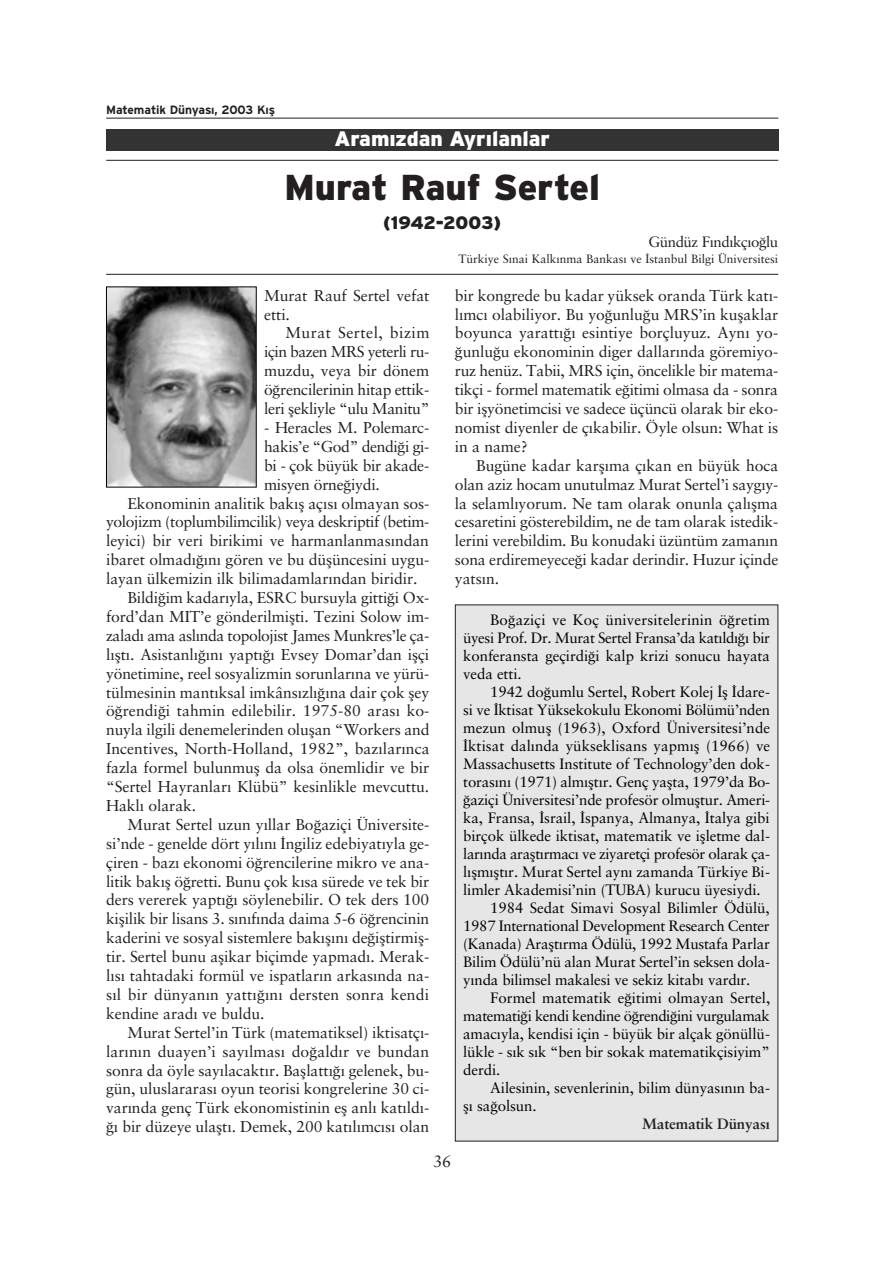
<style>
.page{position:relative;width:893px;height:1263px;background:#fff}
.page>*{position:absolute;margin:0;border:0;box-sizing:border-box;transform-origin:0 0}
.t1{font:36px "Interstate Black TR";color:#231f20}
.t2{font:21px "Interstate Black TR";color:#fff}
.t3{font:18px "Interstate Black TR";letter-spacing:-.015em;color:#231f20}
.t4{font:16.5px "Sabon Roman";color:#231f20}
.t5{font:15.75px/18.9px "Sabon Roman";letter-spacing:-.005em;color:#231f20;text-align:justify}
.t6{font:15.75px "Sabon Roman";letter-spacing:-.025em;color:#231f20}
.t7{font:15.75px "Sabon Roman";letter-spacing:-.03em;color:#231f20}
.t8{font:15px/18px "Sabon Roman";letter-spacing:-.005em;color:#000;text-align:justify}
.t9{font:15px "Sabon Roman";letter-spacing:-.025em;color:#000}
.t10{font:15px "Sabon Roman";letter-spacing:-.03em;color:#000}
.t11{font:15px "Sabon Roman";letter-spacing:-.03em;color:#231f20}
.t12{font:700 15px "Sabon";letter-spacing:-.005em;color:#231f20}
.t13{font:12px "Sabon Roman";color:#231f20}
.t14{font:12px "Interstate Bold TR";letter-spacing:-.005em;color:#231f20}
</style>
<div class="page">
<hr style="left:106px;top:118px;width:672px;height:1px;background:#231f20">
<hr style="left:106px;top:160px;width:672px;height:1px;background:#231f20">
<hr style="left:106px;top:274px;width:672px;height:1px;background:#231f20">
<div style="left:106px;top:130px;width:672px;height:21px;background:#333"></div>
<img style="left:108px;top:288px;width:146px;height:198px">
<div style="left:106px;top:286px;width:150px;height:202px;border:1px solid #000"></div>
<div style="left:455px;top:605px;width:322px;height:536px;background:#e6e6e6"></div>
<p class="t14" style="left:106px;top:105px;width:170px">Matematik Dünyas›, 2003 K›fl</p>
<h2 class="t2" style="left:334px;top:132px;width:217px">Aram›zdan Ayr›lanlar</h2>
<h1 class="t1" style="left:284px;top:175px;width:317px">Murat Rauf Sertel</h1>
<p class="t3" style="left:383px;top:216px;width:120px">(1942-2003)</p>
<p class="t11" style="left:648px;top:237px;width:131px">Gündüz F›nd›kç›o¤lu</p>
<p class="t13" style="left:458px;top:255px;width:321px">Türkiye S›nai Kalk›nma Bankas› ve ‹stanbul Bilgi Üniversitesi</p>
<p class="t5" style="left:264px;top:287px;width:167px">Murat Rauf Sertel vefat etti.</p>
<p class="t5" style="left:264px;top:325px;width:167px;text-indent:21px">Murat Sertel, bizim için bazen MRS yeterli ru&shy;muzdu, veya bir dönem ö¤rencilerinin hitap ettik&shy;leri flekliyle “ulu Manitu”</p>
<p class="t5" style="left:264px;top:420px;width:167px">- Heracles M. Polemarc-</p>
<p class="t5" style="left:264px;top:439px;width:167px">hakis’e “God” dendi¤i gi-</p>
<p class="t5" style="left:264px;top:458px;width:167px">bi - çok büyük bir akade-</p>
<p class="t5" style="left:264px;top:476px;width:117px">misyen örne¤iydi.</p>
<p class="t5" style="left:127px;top:495px;width:303px">Ekonominin analitik bak›fl aç›s› olmayan sos-</p>
<p class="t6" style="left:106px;top:516px;width:325px">yolojizm (toplumbilimcilik) veya deskriptif (betim-</p>
<p class="t5" style="left:106px;top:533px;width:324px">leyici) bir veri birikimi ve harmanlanmas›ndan</p>
<p class="t5" style="left:106px;top:552px;width:325px">ibaret olmad›¤›n› gören ve bu düflüncesini uygu-</p>
<p class="t5" style="left:106px;top:571px;width:313px">layan ülkemizin ilk bilimadamlar›ndan biridir.</p>
<p class="t5" style="left:127px;top:590px;width:303px">Bildi¤im kadar›yla, ESRC bursuyla gitti¤i Ox-</p>
<p class="t5" style="left:106px;top:609px;width:325px">ford’dan MIT’e gönderilmiflti. Tezini Solow im-</p>
<p class="t7" style="left:106px;top:630px;width:325px">zalad› ama asl›nda topolojist James Munkres’le ça-</p>
<p class="t5" style="left:106px;top:647px;width:325px">l›flt›. Asistanl›¤›n› yapt›¤› Evsey Domar’dan iflçi</p>
<p class="t5" style="left:106px;top:665px;width:325px">yönetimine, reel sosyalizmin sorunlar›na ve yürü-</p>
<p class="t5" style="left:106px;top:684px;width:325px">tülmesinin mant›ksal imkâns›zl›¤›na dair çok fley</p>
<p class="t5" style="left:106px;top:703px;width:325px">ö¤rendi¤i tahmin edilebilir. 1975-80 aras› ko-</p>
<p class="t5" style="left:106px;top:722px;width:325px">nuyla ilgili denemelerinden oluflan “Workers and</p>
<p class="t5" style="left:106px;top:741px;width:325px">Incentives, North-Holland, 1982”, baz›lar›nca</p>
<p class="t5" style="left:106px;top:760px;width:325px">fazla formel bulunmufl da olsa önemlidir ve bir</p>
<p class="t5" style="left:106px;top:779px;width:325px">“Sertel Hayranlar› Klübü” kesinlikle mevcuttu.</p>
<p class="t5" style="left:106px;top:798px;width:92px">Hakl› olarak.</p>
<p class="t5" style="left:127px;top:817px;width:303px">Murat Sertel uzun y›llar Bo¤aziçi Üniversite-</p>
<p class="t5" style="left:106px;top:836px;width:325px">si’nde - genelde dört y›l›n› ‹ngiliz edebiyat›yla ge-</p>
<p class="t5" style="left:106px;top:854px;width:325px">çiren - baz› ekonomi ö¤rencilerine mikro ve ana-</p>
<p class="t5" style="left:106px;top:873px;width:324px">litik bak›fl ö¤retti. Bunu çok k›sa sürede ve tek bir</p>
<p class="t5" style="left:106px;top:892px;width:325px">ders vererek yapt›¤› söylenebilir. O tek ders 100</p>
<p class="t5" style="left:106px;top:911px;width:325px">kiflilik bir lisans 3. s›n›f›nda daima 5-6 ö¤rencinin</p>
<p class="t5" style="left:106px;top:930px;width:325px">kaderini ve sosyal sistemlere bak›fl›n› de¤ifltirmifl-</p>
<p class="t5" style="left:106px;top:949px;width:325px">tir. Sertel bunu aflikar biçimde yapmad›. Merak-</p>
<p class="t5" style="left:106px;top:968px;width:325px">l›s› tahtadaki formül ve ispatlar›n arkas›nda na-</p>
<p class="t5" style="left:106px;top:987px;width:324px">s›l bir dünyan›n yatt›¤›n› dersten sonra kendi</p>
<p class="t5" style="left:106px;top:1006px;width:160px">kendine arad› ve buldu.</p>
<p class="t5" style="left:127px;top:1025px;width:303px">Murat Sertel’in Türk (matematiksel) iktisatç›-</p>
<p class="t5" style="left:106px;top:1043px;width:325px">lar›n›n duayen’i say›lmas› do¤ald›r ve bundan</p>
<p class="t5" style="left:106px;top:1062px;width:325px">sonra da öyle say›lacakt›r. Bafllatt›¤› gelenek, bu-</p>
<p class="t5" style="left:106px;top:1081px;width:325px">gün, uluslararas› oyun teorisi kongrelerine 30 ci-</p>
<p class="t5" style="left:106px;top:1100px;width:325px">var›nda genç Türk ekonomistinin efl anl› kat›ld›-</p>
<p class="t5" style="left:106px;top:1119px;width:324px">¤› bir düzeye ulaflt›. Demek, 200 kat›l›mc›s› olan</p>
<p class="t5" style="left:455px;top:287px;width:325px">bir kongrede bu kadar yüksek oranda Türk kat›- l›mc› olabiliyor. Bu yo¤unlu¤u MRS’in kuflaklar boyunca yaratt›¤› esintiye borçluyuz. Ayn› yo-¤unlu¤u ekonominin diger dallar›nda göremiyo&shy;ruz henüz. Tabii, MRS için, öncelikle bir matema&shy;tikçi - formel matematik e¤itimi olmasa da - sonra bir iflyönetimcisi ve sadece üçüncü olarak bir eko&shy;nomist diyenler de ç›kabilir. Öyle olsun: What is in a name?</p>
<p class="t5" style="left:455px;top:458px;width:325px;text-indent:21px">Bugüne kadar karfl›ma ç›kan en büyük hoca olan aziz hocam unutulmaz Murat Sertel’i sayg›y&shy;la selaml›yorum. Ne tam olarak onunla çal›flma cesaretini gösterebildim, ne de tam olarak istedik&shy;lerini verebildim. Bu konudaki üzüntüm zaman›n sona erdiremeyece¤i kadar derindir. Huzur içinde yats›n.</p>
<p class="t8" style="left:463px;top:613px;width:308px;text-indent:27px">Bo¤aziçi ve Koç üniversitelerinin ö¤retim üyesi Prof. Dr. Murat Sertel Fransa’da kat›ld›¤› bir konferansta geçirdi¤i kalp krizi sonucu hayata veda etti.</p>
<p class="t8" style="left:490px;top:685px;width:281px">1942 do¤umlu Sertel, Robert Kolej ‹fl ‹dare-</p>
<p class="t8" style="left:463px;top:703px;width:308px">si ve ‹ktisat Yüksekokulu Ekonomi Bölümü’nden</p>
<p class="t8" style="left:463px;top:721px;width:308px">mezun olmufl (1963), Oxford Üniversitesi’nde</p>
<p class="t8" style="left:463px;top:739px;width:308px">‹ktisat dal›nda yükseklisans yapm›fl (1966) ve</p>
<p class="t8" style="left:463px;top:757px;width:308px">Massachusetts Institute of Technology’den dok-</p>
<p class="t8" style="left:463px;top:775px;width:308px">toras›n› (1971) alm›flt›r. Genç yaflta, 1979’da Bo-</p>
<p class="t8" style="left:463px;top:793px;width:308px">¤aziçi Üniversitesi’nde profesör olmufltur. Ameri-</p>
<p class="t8" style="left:463px;top:811px;width:308px">ka, Fransa, ‹srail, ‹spanya, Almanya, ‹talya gibi</p>
<p class="t8" style="left:463px;top:829px;width:308px">birçok ülkede iktisat, matematik ve iflletme dal-</p>
<p class="t9" style="left:463px;top:848px;width:308px">lar›nda araflt›rmac› ve ziyaretçi profesör olarak ça-</p>
<p class="t8" style="left:463px;top:865px;width:308px">l›flm›flt›r. Murat Sertel ayn› zamanda Türkiye Bi-</p>
<p class="t8" style="left:463px;top:883px;width:299px">limler Akademisi’nin (TUBA) kurucu üyesiydi.</p>
<p class="t8" style="left:490px;top:901px;width:281px">1984 Sedat Simavi Sosyal Bilimler Ödülü,</p>
<p class="t8" style="left:463px;top:919px;width:308px">1987 International Development Research Center</p>
<p class="t8" style="left:463px;top:937px;width:308px">(Kanada) Araflt›rma Ödülü, 1992 Mustafa Parlar</p>
<p class="t8" style="left:463px;top:955px;width:308px">Bilim Ödülü’nü alan Murat Sertel’in seksen dola-</p>
<p class="t8" style="left:463px;top:973px;width:289px">y›nda bilimsel makalesi ve sekiz kitab› vard›r.</p>
<p class="t8" style="left:490px;top:991px;width:281px">Formel matematik e¤itimi olmayan Sertel,</p>
<p class="t10" style="left:463px;top:1010px;width:308px">matemati¤i kendi kendine ö¤rendi¤ini vurgulamak</p>
<p class="t8" style="left:463px;top:1027px;width:308px">amac›yla, kendisi için - büyük bir alçak gönüllü-</p>
<p class="t8" style="left:463px;top:1045px;width:308px">lükle - s›k s›k “ben bir sokak matematikçisiyim”</p>
<p class="t8" style="left:463px;top:1063px;width:39px">derdi.</p>
<p class="t8" style="left:490px;top:1081px;width:281px">Ailesinin, sevenlerinin, bilim dünyas›n›n ba-</p>
<p class="t8" style="left:463px;top:1099px;width:75px">fl› sa¤olsun.</p>
<p class="t12" style="left:642px;top:1118px;width:129px">Matematik Dünyas›</p>
<p class="t4" style="left:433px;top:1155px;width:20px">36</p>
</div>
